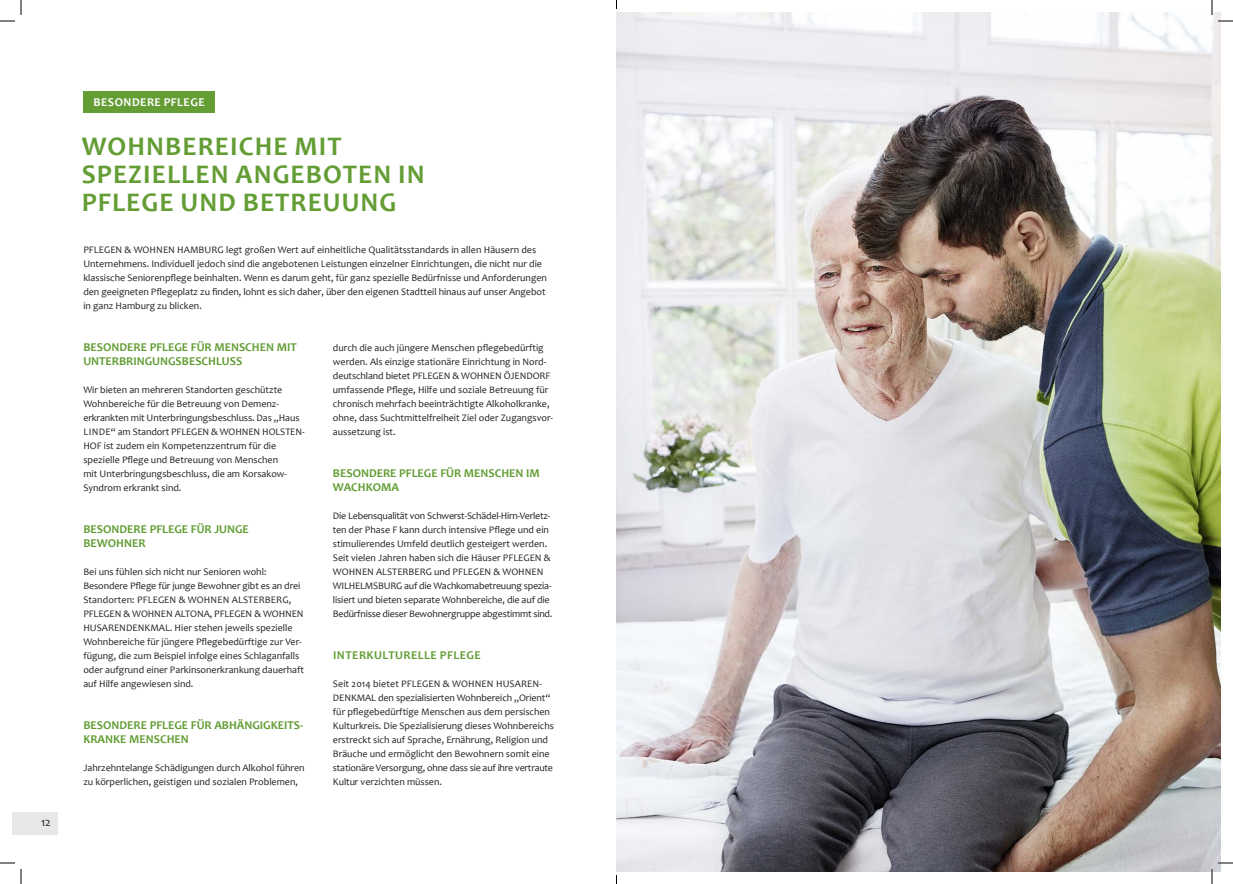
<style>
.page{position:relative;width:1233px;height:884px;background:#fff}
.page>*{position:absolute;margin:0;border:0;box-sizing:border-box;transform-origin:0 0}
.t1{font:700 27px/28px "Candara";letter-spacing:.04em;color:#639d34}
.t2{font:700 12px/14px "Candara";color:#639d34}
.t3{font:700 12px "Candara";letter-spacing:.04em;color:#639d34}
.t4{font:700 12px "Candara";letter-spacing:.04em;color:#fff}
.t5{font:12px "Candara";color:#231f20}
.t6{font:10px/14px "Candara";color:#231f20}
</style>
<div class="page">
<div style="left:12px;top:812px;width:46px;height:22px;background:#e6e7e9"></div>
<img style="left:616px;top:12px;width:604px;height:859px">
<div style="left:83px;top:91px;width:132px;height:22px;background:#639d34"></div>
<svg style="left:1218px;top:20px;width:15px;height:2px"></svg>
<svg style="left:1218px;top:862px;width:15px;height:2px"></svg>
<svg style="left:0;top:0;width:22px;height:22px"></svg>
<svg style="left:0;top:862px;width:22px;height:22px"></svg>
<svg style="left:1211px;top:0;width:1px;height:15px"></svg>
<svg style="left:1211px;top:869px;width:1px;height:15px"></svg>
<p class="t5" style="left:41px;top:814px;width:11px">12</p>
<p class="t4" style="left:94px;top:94px;width:113px">BESONDERE PFLEGE</p>
<h1 class="t1" style="left:82px;top:132px;width:344px">WOHNBEREICHE MIT<br>SPEZIELLEN ANGEBOTEN IN<br>PFLEGE UND BETREUUNG</h1>
<p class="t6" style="left:83px;top:243px;width:465px">PFLEGEN &amp; WOHNEN HAMBURG legt großen Wert auf einheitliche Qualitätsstandards in allen Häusern des Unternehmens. Individuell jedoch sind die angebotenen Leistungen einzelner Einrichtungen, die nicht nur die klassische Seniorenpflege beinhalten. Wenn es darum geht, für ganz spezielle Bedürfnisse und Anforderungen den geeigneten Pflegeplatz zu finden, lohnt es sich daher, über den eigenen Stadtteil hinaus auf unser Angebot in ganz Hamburg zu blicken.</p>
<p class="t2" style="left:83px;top:340px;width:215px">BESONDERE PFLEGE FÜR MENSCHEN MIT<br>UNTERBRINGUNGSBESCHLUSS</p>
<p class="t6" style="left:83px;top:383px;width:223px">Wir bieten an mehreren Standorten geschützte Wohnbereiche für die Betreuung von Demenz&shy;erkrankten mit Unterbringungsbeschluss. Das „Haus LINDE“ am Standort PFLEGEN &amp; WOHNEN HOLSTEN-HOF ist zudem ein Kompetenzzentrum für die spezielle Pflege und Betreuung von Menschen<br>mit Unterbringungsbeschluss, die am Korsakow-Syndrom erkrankt sind.</p>
<p class="t2" style="left:83px;top:522px;width:167px">BESONDERE PFLEGE FÜR JUNGE<br>BEWOHNER</p>
<p class="t6" style="left:83px;top:565px;width:222px">Bei uns fühlen sich nicht nur Senioren wohl:<br>Besondere Pflege für junge Bewohner gibt es an drei Standorten: PFLEGEN &amp; WOHNEN ALSTERBERG, PFLEGEN &amp; WOHNEN ALTONA, PFLEGEN &amp; WOHNEN HUSARENDENKMAL. Hier stehen jeweils spezielle Wohnbereiche für jüngere Pflegebedürftige zur Ver&shy;fügung, die zum Beispiel infolge eines Schlaganfalls oder aufgrund einer Parkinsonerkrankung dauerhaft auf Hilfe angewiesen sind.</p>
<p class="t2" style="left:83px;top:718px;width:221px">BESONDERE PFLEGE FÜR ABHÄNGIGKEITS-<br>KRANKE MENSCHEN</p>
<p class="t6" style="left:83px;top:761px;width:223px">Jahrzehntelange Schädigungen durch Alkohol führen zu körperlichen, geistigen und sozialen Problemen,</p>
<p class="t6" style="left:333px;top:341px;width:222px">durch die auch jüngere Menschen pflegebedürftig werden. Als einzige stationäre Einrichtung in Nord&shy;deutschland bietet PFLEGEN &amp; WOHNEN ÖJENDORF umfassende Pflege, Hilfe und soziale Betreuung für chronisch mehrfach beeinträchtigte Alkoholkranke, ohne, dass Suchtmittelfreiheit Ziel oder Zugangsvor&shy;aussetzung ist.</p>
<p class="t2" style="left:333px;top:466px;width:208px">BESONDERE PFLEGE FÜR MENSCHEN IM<br>WACHKOMA</p>
<p class="t6" style="left:333px;top:509px;width:221px">Die Lebensqualität von Schwerst-Schädel-Hirn-Verletz&shy;ten der Phase F kann durch intensive Pflege und ein stimulierendes Umfeld deutlich gesteigert werden.<br>Seit vielen Jahren haben sich die Häuser PFLEGEN &amp; WOHNEN ALSTERBERG und PFLEGEN &amp; WOHNEN WILHELMSBURG auf die Wachkomabetreuung spezia&shy;lisiert und bieten separate Wohnbereiche, die auf die Bedürfnisse dieser Bewohnergruppe abgestimmt sind.</p>
<p class="t3" style="left:333px;top:648px;width:149px">INTERKULTURELLE PFLEGE</p>
<p class="t6" style="left:333px;top:677px;width:223px">Seit 2014 bietet PFLEGEN &amp; WOHNEN HUSAREN-DENKMAL den spezialisierten Wohnbereich „Orient“ für pflegebedürftige Menschen aus dem persischen Kulturkreis. Die Spezialisierung dieses Wohnbereichs erstreckt sich auf Sprache, Ernährung, Religion und Bräuche und ermöglicht den Bewohnern somit eine stationäre Versorgung, ohne dass sie auf ihre vertraute Kultur verzichten müssen.</p>
</div>
